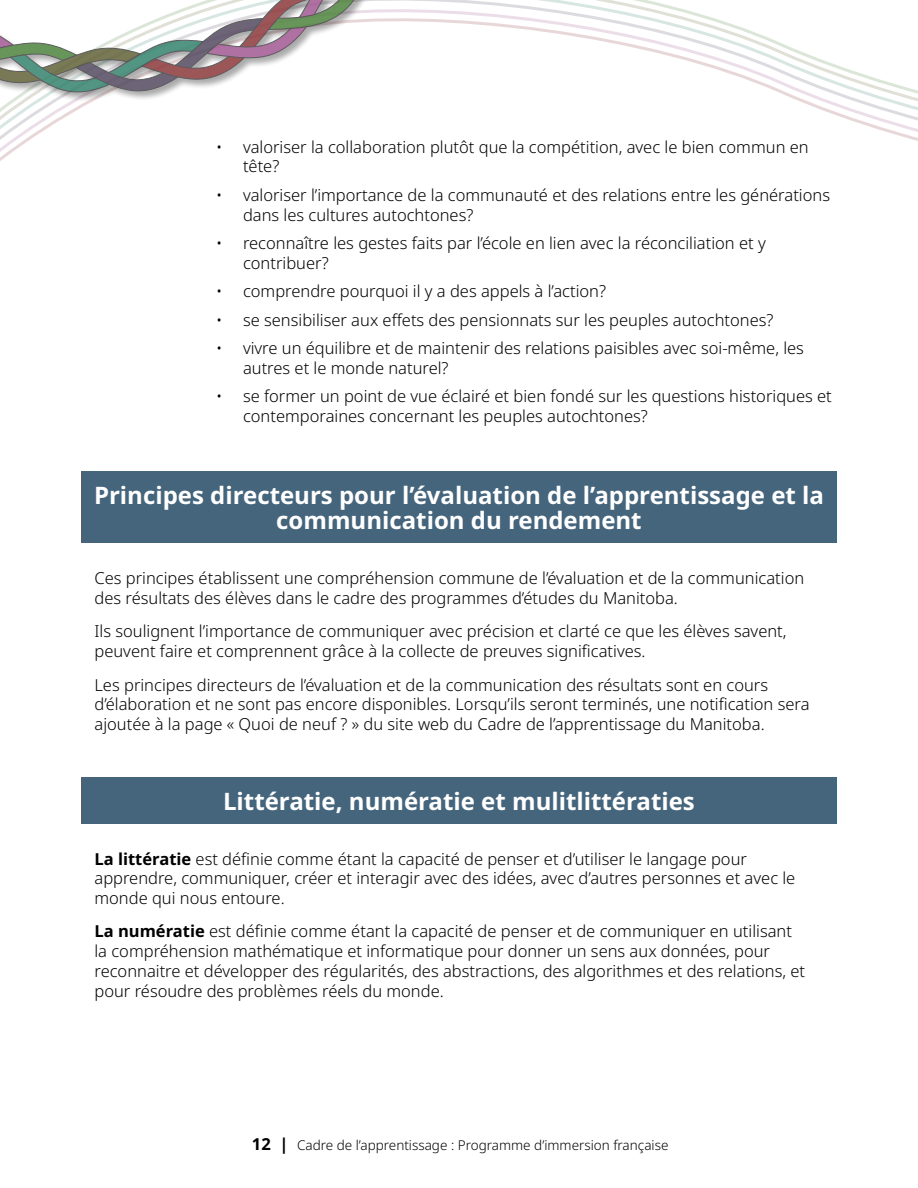
<style>
.page{position:relative;width:918px;height:1188px;background:#fff}
.page>*{position:absolute;margin:0;border:0;box-sizing:border-box;transform-origin:0 0}
.H2_White{font:700 24px/25.5px "Noto Sans";color:#fff;text-align:center}
.Paragraph{font:300 16.5px/19.8px "Noto Sans";color:#000}
.t1{font:300 13.5px "Noto Sans";color:#000}
.s1{font-weight:700}
.s2{font-weight:700;font-size:16.5px}
</style>
<div class="page">
<svg style="left:0;top:0;width:918px;height:161px"></svg>
<div style="left:0;top:0;width:515px;height:102px;background:#000;opacity:.4"></div>
<svg style="left:0;top:0;width:407px;height:96px"></svg>
<div style="left:81px;top:472px;width:756px;height:71px;background:#45657d"></div>
<div style="left:81px;top:777px;width:756px;height:46px;background:#45657d"></div>
<p class="Paragraph" style="left:243px;top:137px;width:567px;text-indent:-27px">• valoriser la collaboration plutôt que la compétition, avec le bien commun en tête?</p>
<p class="Paragraph" style="left:243px;top:185px;width:589px;text-indent:-27px">• valoriser l’importance de la communauté et des relations entre les générations dans les cultures autochtones?</p>
<p class="Paragraph" style="left:243px;top:234px;width:524px;text-indent:-27px">• reconnaître les gestes faits par l’école en lien avec la réconciliation et y contribuer?</p>
<p class="Paragraph" style="left:216px;top:282px;width:392px">• comprendre pourquoi il y a des appels à l’action?</p>
<p class="Paragraph" style="left:216px;top:310px;width:559px">• se sensibiliser aux effets des pensionnats sur les peuples autochtones?</p>
<p class="Paragraph" style="left:243px;top:339px;width:563px;text-indent:-27px">• vivre un équilibre et de maintenir des relations paisibles avec soi-même, les autres et le monde naturel?</p>
<p class="Paragraph" style="left:243px;top:387px;width:590px;text-indent:-27px">• se former un point de vue éclairé et bien fondé sur les questions historiques et contemporaines concernant les peuples autochtones?</p>
<h2 class="H2_White" style="left:94px;top:483px;width:732px">Principes directeurs pour l’évaluation de l’apprentissage et la communication du rendement</h2>
<p class="Paragraph" style="left:94px;top:569px;width:711px">Ces principes établissent une compréhension commune de l’évaluation et de la communication des résultats des élèves dans le cadre des programmes d’études du Manitoba.</p>
<p class="Paragraph" style="left:94px;top:622px;width:694px">Ils soulignent l’importance de communiquer avec précision et clarté ce que les élèves savent, peuvent faire et comprennent grâce à la collecte de preuves significatives.</p>
<p class="Paragraph" style="left:94px;top:675px;width:717px">Les principes directeurs de l’évaluation et de la communication des résultats sont en cours d’élaboration et ne sont pas encore disponibles. Lorsqu’ils seront terminés, une notification sera ajoutée à la page « Quoi de neuf ? » du site web du Cadre de l’apprentissage du Manitoba.</p>
<h2 class="H2_White" style="left:223px;top:789px;width:473px">Littératie, numératie et mulitlittératies</h2>
<p class="Paragraph" style="left:94px;top:849px;width:702px"><span class="s1">La littératie</span> est définie comme étant la capacité de penser et d’utiliser le langage pour apprendre, communiquer, créer et interagir avec des idées, avec d’autres personnes et avec le monde qui nous entoure.</p>
<p class="Paragraph" style="left:94px;top:922px;width:712px"><span class="s1">La numératie</span> est définie comme étant la capacité de penser et de communiquer en utilisant la compréhension mathématique et informatique pour donner un sens aux données, pour reconnaitre et développer des régularités, des abstractions, des algorithmes et des relations, et pour résoudre des problèmes réels du monde.</p>
<p class="t1" style="left:252px;top:1135px;width:418px"><span class="s2">12 |</span> Cadre de l’apprentissage : Programme d’immersion française</p>
</div>
